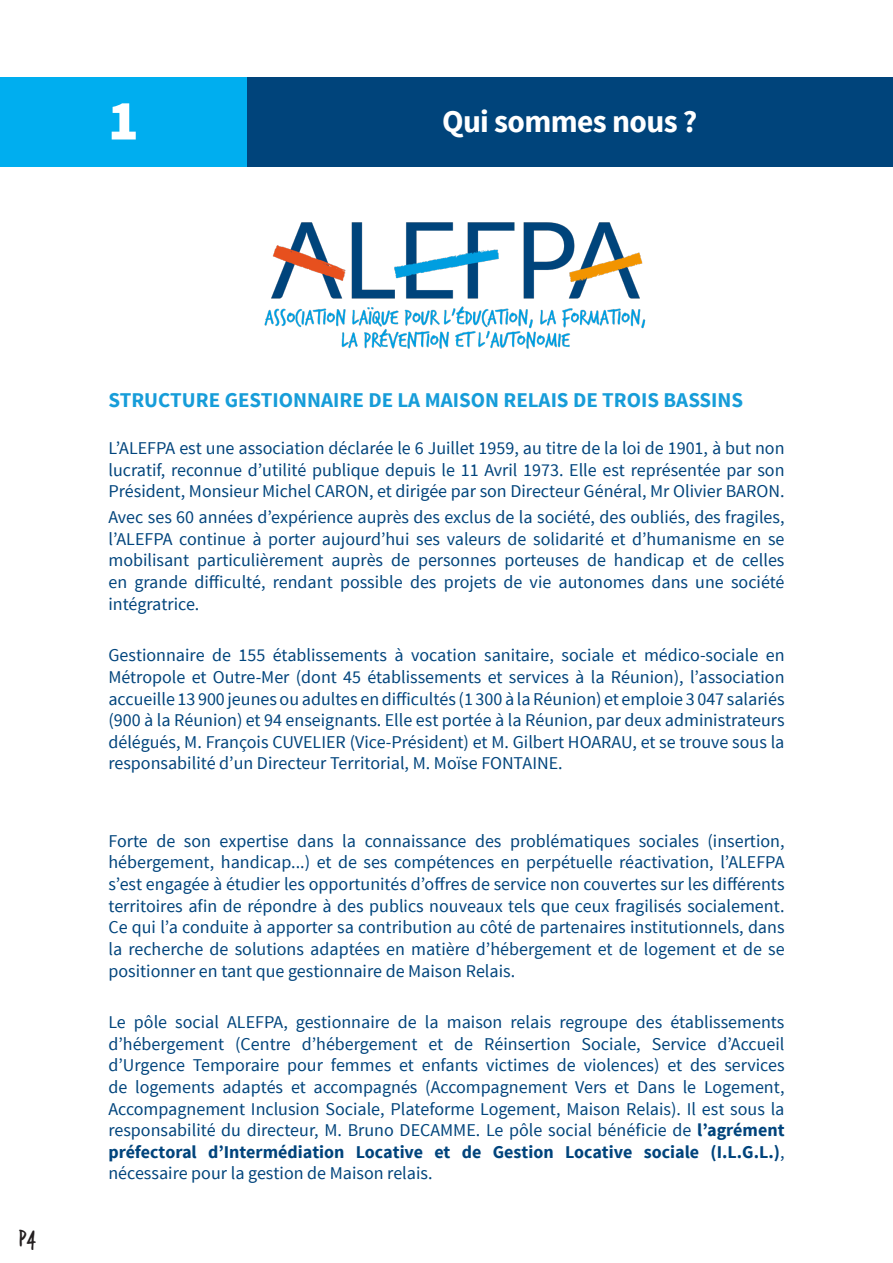
<style>
.page{position:relative;width:893px;height:1263px;background:#fff}
.page>*{position:absolute;margin:0;border:0;box-sizing:border-box;transform-origin:0 0}
.t1{font:900 57px "Source Sans Pro";color:#fff}
.t2{font:700 31.5px "Source Sans Pro";letter-spacing:-.02em;color:#fff}
.t3{font:24px "Trash Hand";color:#231f20}
.t4{font:700 21px "Source Sans Pro";color:#179dd9}
.t5{font:18px/21.6px "Source Sans Pro";color:#00447c;text-align:justify}
.s1{font-weight:700}
</style>
<div class="page">
<div style="left:54px;top:78px;width:839px;height:89px;background:#00447b"></div>
<div style="left:0;top:78px;width:247px;height:89px;background:#00aeef"></div>
<img style="left:264px;top:222px;width:382px;height:127px">
<p class="t1" style="left:108px;top:81px;width:32px">1</p>
<p class="t2" style="left:442px;top:102px;width:257px">Qui sommes nous ?</p>
<h3 class="t3" style="left:18px;top:1226px;width:19px">P4</h3>
<p class="t4" style="left:108px;top:386px;width:636px">STRUCTURE GESTIONNAIRE DE LA MAISON RELAIS DE TROIS BASSINS</p>
<p class="t5" style="left:108px;top:438px;width:678px">L’ALEFPA est une association déclarée le 6 Juillet 1959, au titre de la loi de 1901, à but non lucratif, reconnue d’utilité publique depuis le 11 Avril 1973. Elle est représentée par son Président, Monsieur Michel CARON, et dirigée par son Directeur Général, Mr Olivier BARON.</p>
<p class="t5" style="left:108px;top:507px;width:678px">Avec ses 60 années d’expérience auprès des exclus de la société, des oubliés, des fragiles, l’ALEFPA continue à porter aujourd’hui ses valeurs de solidarité et d’humanisme en se mobilisant particulièrement auprès de personnes porteuses de handicap et de celles en grande difficulté, rendant possible des projets de vie autonomes dans une société intégratrice.</p>
<p class="t5" style="left:108px;top:645px;width:678px">Gestionnaire de 155 établissements à vocation sanitaire, sociale et médico-sociale en Métropole et Outre-Mer (dont 45 établissements et services à la Réunion), l’association accueille 13 900 jeunes ou adultes en difficultés (1 300 à la Réunion) et emploie 3 047 salariés (900 à la Réunion) et 94 enseignants. Elle est portée à la Réunion, par deux administrateurs délégués, M. François CUVELIER (Vice-Président) et M. Gilbert HOARAU, et se trouve sous la responsabilité d’un Directeur Territorial, M. Moïse FONTAINE.</p>
<p class="t5" style="left:108px;top:830px;width:678px">Forte de son expertise dans la connaissance des problématiques sociales (insertion, hébergement, handicap...) et de ses compétences en perpétuelle réactivation, l’ALEFPA s’est engagée à étudier les opportunités d’offres de service non couvertes sur les différents territoires afin de répondre à des publics nouveaux tels que ceux fragilisés socialement.<br>Ce qui l’a conduite à apporter sa contribution au côté de partenaires institutionnels, dans la recherche de solutions adaptées en matière d’hébergement et de logement et de se positionner en tant que gestionnaire de Maison Relais.</p>
<p class="t5" style="left:108px;top:1012px;width:678px">Le pôle social ALEFPA, gestionnaire de la maison relais regroupe des établissements d’hébergement (Centre d’hébergement et de Réinsertion Sociale, Service d’Accueil d’Urgence Temporaire pour femmes et enfants victimes de violences) et des services de logements adaptés et accompagnés (Accompagnement Vers et Dans le Logement, Accompagnement Inclusion Sociale, Plateforme Logement, Maison Relais). Il est sous la responsabilité du directeur, M. Bruno DECAMME. Le pôle social bénéficie de <span class="s1">l’agrément préfectoral d’Intermédiation Locative et de Gestion Locative sociale (I.L.G.L.)</span>, nécessaire pour la gestion de Maison relais.</p>
</div>
